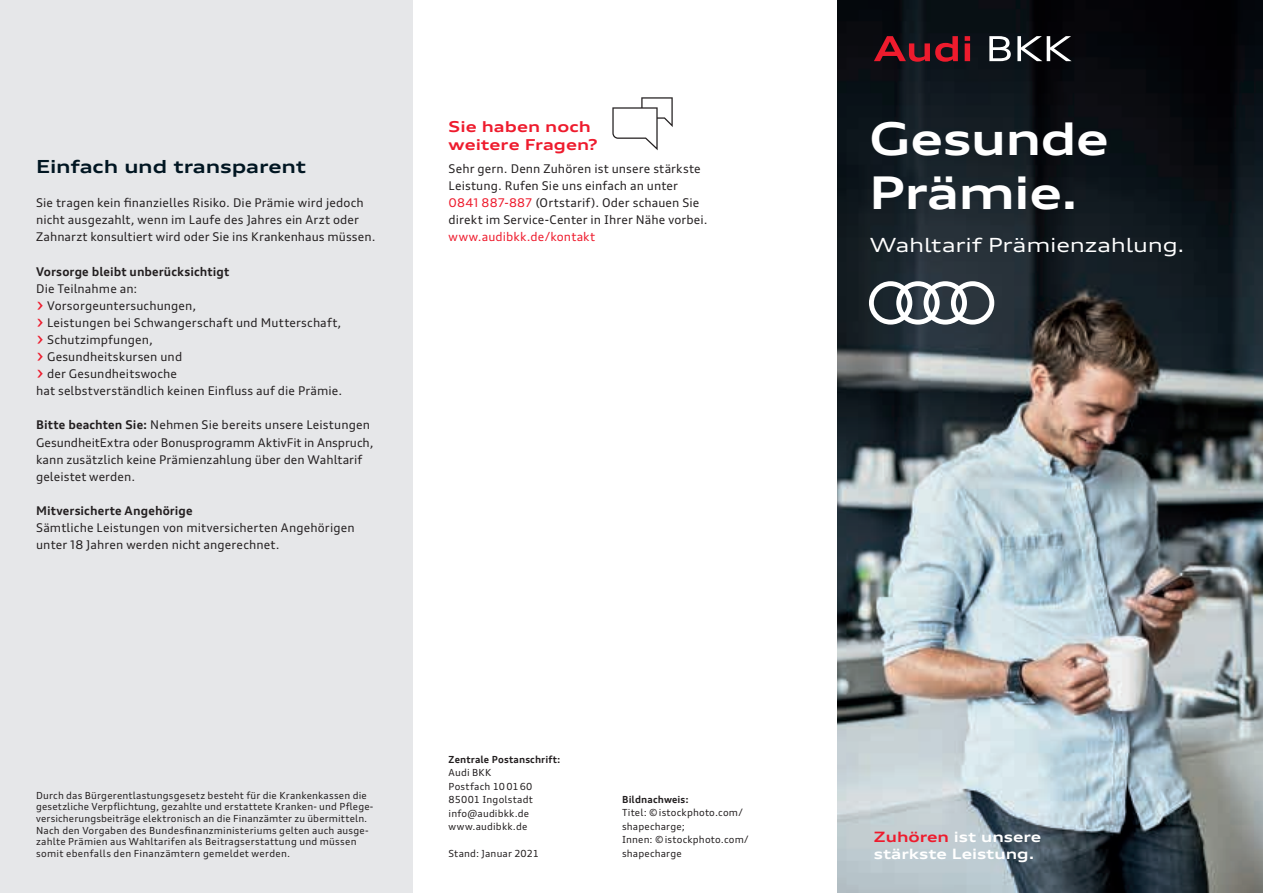
<style>
.page{position:relative;width:1263px;height:893px;background:#fff}
.page>*{position:absolute;margin:0;border:0;box-sizing:border-box;transform-origin:0 0}
.t1{font:700 expanded 45px/54px "Audi Type";letter-spacing:-.015em;color:#fff}
.t2{font:expanded 19.5px "Audi Type";letter-spacing:-.015em;color:#fff}
.t3{font:700 expanded 18px "Audi Type";letter-spacing:-.005em;color:#011622}
.t4{font:700 expanded 15px/18px "Audi Type";letter-spacing:.005em;color:#ee1b2d}
.t5{font:700 expanded 14.25px/17.1px "Audi Type";color:#fff}
.t6{font:12px/17.1px "Audi Type";letter-spacing:.01em;color:#231f20}
.t7{font:700 12px "Audi Type";letter-spacing:.01em;color:#231f20}
.t8{font:12px "Audi Type";letter-spacing:.01em;color:#ee1b2d}
.t9{font:9.75px/13.5px "Audi Type";letter-spacing:.02em;color:#231f20}
.t10{font:700 9.75px "Audi Type";letter-spacing:.015em;color:#231f20}
.s1{font-size:21px;color:#ee1b2d}
.s2{font-weight:700}
.s3{color:#ee1b2d}
</style>
<div class="page">
<div style="left:0;top:0;width:412px;height:893px;background:#e6e7e9"></div>
<img style="left:838px;top:0;width:425px;height:893px">
<svg style="left:612px;top:97px;width:61px;height:53px"></svg>
<svg style="left:874px;top:36px;width:84px;height:26px;background:#661520"></svg>
<svg style="left:965px;top:36px;width:5px;height:25px"></svg>
<svg style="left:989px;top:36px;width:22px;height:25px"></svg>
<svg style="left:1017px;top:36px;width:54px;height:25px"></svg>
<svg style="left:869px;top:281px;width:125px;height:44px"></svg>
<h3 class="t3" style="left:36px;top:155px;width:272px">Einfach und transparent</h3>
<p class="t6" style="left:36px;top:194px;width:341px">Sie tragen kein finanzielles Risiko. Die Prämie wird jedoch nicht ausgezahlt, wenn im Laufe des Jahres ein Arzt oder<br>Zahnarzt konsultiert wird oder Sie ins Krankenhaus müssen.</p>
<p class="t7" style="left:36px;top:264px;width:195px">Vorsorge bleibt unberücksichtigt</p>
<p class="t6" style="left:36px;top:280px;width:308px">Die Teilnahme an:<br><span class="s1">›</span> Vorsorgeuntersuchungen,<br><span class="s1">›</span> Leistungen bei Schwangerschaft und Mutterschaft, <span class="s1">›</span> Schutzimpfungen,<br><span class="s1">›</span> Gesundheitskursen und<br><span class="s1">›</span> der Gesundheitswoche<br>hat selbstverständlich keinen Einfluss auf die Prämie.</p>
<p class="t6" style="left:36px;top:416px;width:339px"><span class="s2">Bitte beachten Sie:</span> Nehmen Sie bereits unsere Leistungen GesundheitExtra oder Bonusprogramm AktivFit in Anspruch, kann zusätzlich keine Prämienzahlung über den Wahltarif geleistet werden.</p>
<p class="t7" style="left:36px;top:503px;width:158px">Mitversicherte Angehörige</p>
<p class="t6" style="left:36px;top:519px;width:320px">Sämtliche Leistungen von mitversicherten Angehörigen unter 18 Jahren werden nicht angerechnet.</p>
<p class="t4" style="left:449px;top:118px;width:151px">Sie haben noch weitere Fragen?</p>
<p class="t6" style="left:449px;top:160px;width:261px">Sehr gern. Denn Zuhören ist unsere stärkste Leistung. Rufen Sie uns einfach an unter <span class="s3">0841 887-887</span> (Ortstarif). Oder schauen Sie direkt im Service-Center in Ihrer Nähe vorbei.</p>
<p class="t8" style="left:449px;top:230px;width:148px">www.audibkk.de/kontakt</p>
<p class="t9" style="left:36px;top:789px;width:339px;line-height:11.7px">Durch das Bürgerentlastungsgesetz besteht für die Krankenkassen die gesetzliche Verpflichtung, gezahlte und erstattete Kranken- und Pflege&shy;versicherungsbeiträge elektronisch an die Finanzämter zu übermitteln.<br>Nach den Vorgaben des Bundesfinanzministeriums gelten auch ausge&shy;zahlte Prämien aus Wahltarifen als Beitragserstattung und müssen somit ebenfalls den Finanzämtern gemeldet werden.</p>
<p class="t10" style="left:449px;top:753px;width:113px">Zentrale Postanschrift:</p>
<p class="t9" style="left:449px;top:766px;width:86px">Audi BKK<br>Postfach 100160<br>85001 Ingolstadt info@audibkk.de www.audibkk.de</p>
<p class="t9" style="left:449px;top:847px;width:92px">Stand: Januar 2021</p>
<p class="t10" style="left:622px;top:793px;width:68px">Bildnachweis:</p>
<p class="t9" style="left:622px;top:806px;width:128px">Titel: ©istockphoto.com/ shapecharge;<br>Innen: ©istockphoto.com/ shapecharge</p>
<h1 class="t1" style="left:869px;top:111px;width:241px">Gesunde<br>Prämie.</h1>
<h2 class="t2" style="left:870px;top:233px;width:316px">Wahltarif Prämienzahlung.</h2>
<p class="t5" style="left:874px;top:828px;width:169px"><span class="s3">Zuhören</span> ist unsere stärkste Leistung.</p>
</div>
